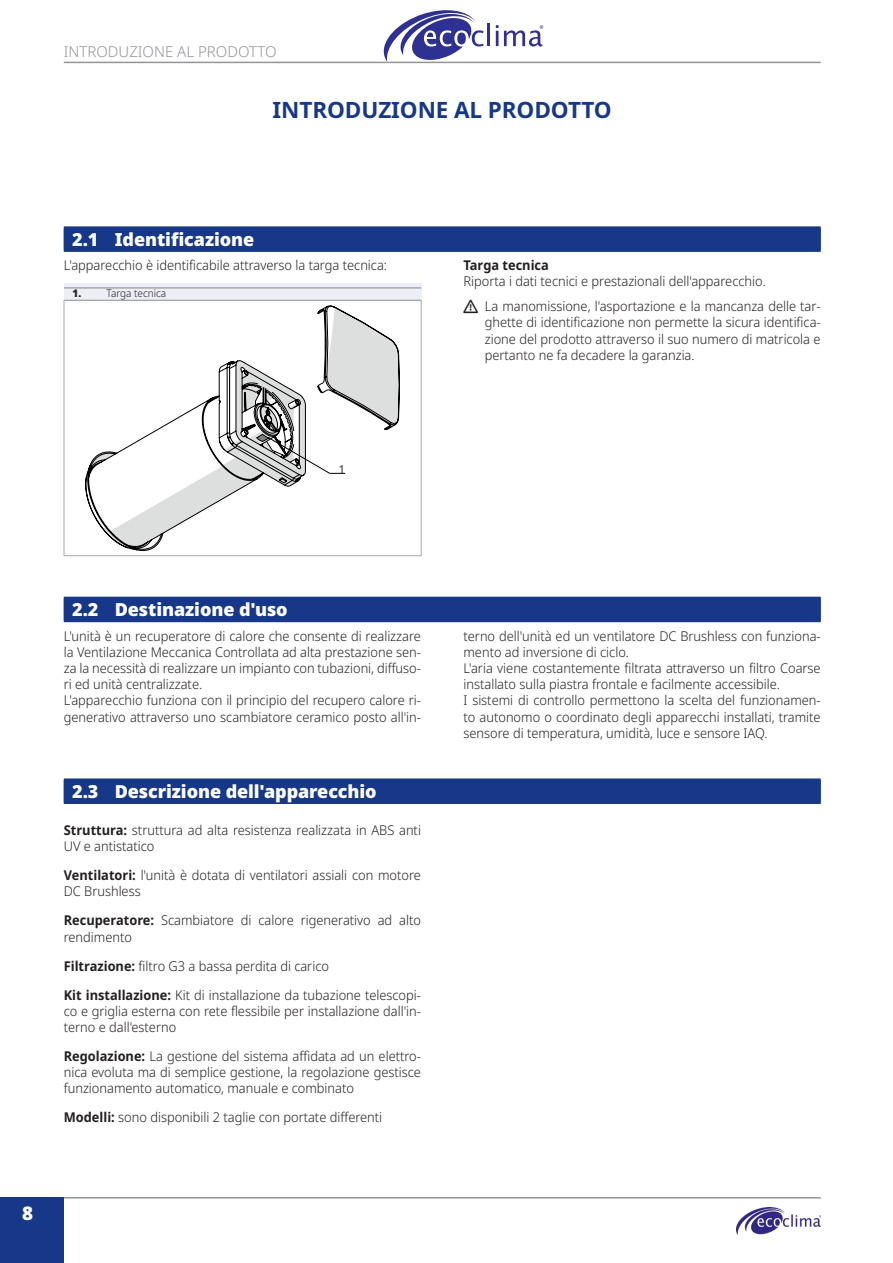
<style>
.page{position:relative;width:893px;height:1263px;background:#fff}
.page>*{position:absolute;margin:0;border:0;box-sizing:border-box;transform-origin:0 0}
.title1{font:700 22.5px "Noto Sans";letter-spacing:-.005em;color:#173889}
.t1{font:900 18.75px "Noto Sans";color:#fff}
.title2{font:900 18px "Noto Sans";letter-spacing:-.005em;color:#fff}
.t2{font:300 15px "Noto Sans";color:#939598}
.normale_it{font:300 13.5px/16.2px "Noto Sans";color:#231f20;text-align:justify;scale:.95 1}
.normaleInline_it{font:300 13.5px/16.2px "Noto Sans";color:#231f20;scale:.95 1}
.normaleEvidenziato_it{font:700 13.5px "Noto Sans";color:#231f20;scale:.95 1}
.t3{font:10.8px "Noto Sans";color:#231f20}
.t4{font:300 10.5px "Noto Sans";color:#231f20;scale:.95 1}
.t5{font:900 10.5px "Noto Sans";color:#231f20;scale:.95 1}
.s1{font-weight:700}
</style>
<div class="page">
<hr style="left:64px;top:1197px;width:757px;height:1px;background:#939598">
<div style="left:0;top:1197px;width:64px;height:66px;background:#173889"></div>
<hr style="left:64px;top:62px;width:757px;height:1px;background:#939598">
<div style="left:64px;top:228px;width:757px;height:24px;background:#173889"></div>
<div style="left:64px;top:226px;width:757px;height:24px;background:#173889"></div>
<div style="left:64px;top:283px;width:357px;height:18px;background:#edeef6"></div>
<hr style="left:64px;top:288px;width:357px;height:1px;background:#808285">
<svg style="left:86px;top:306px;width:314px;height:245px"></svg>
<svg style="left:254px;top:386px;width:91px;height:100px"></svg>
<div style="left:64px;top:300px;width:357px;height:256px;border:1px solid #a8a9ad"></div>
<div style="left:64px;top:598px;width:757px;height:24px;background:#173889"></div>
<div style="left:64px;top:597px;width:757px;height:24px;background:#173889"></div>
<div style="left:64px;top:780px;width:757px;height:24px;background:#173889"></div>
<div style="left:64px;top:778px;width:757px;height:24px;background:#173889"></div>
<svg style="left:380px;top:10px;width:103px;height:52px"></svg>
<hr style="left:488px;top:24px;width:2px;height:22px;background:#2e3092">
<svg style="left:496px;top:25px;width:2px;height:21px"></svg>
<svg style="left:504px;top:25px;width:39px;height:21px"></svg>
<img style="left:737px;top:1208px;width:84px;height:26px">
<p class="t2" style="left:64px;top:41px;width:15px">Intr</p>
<p class="t2" style="left:96px;top:41px;width:182px">oduzione al prodotto</p>
<p class="title1" style="left:273px;top:94px;width:341px">INTRODUZIONE AL PRODOTTO</p>
<p class="title2" style="left:72px;top:225px;width:183px">2.1 Identificazione</p>
<p class="normale_it" style="left:64px;top:258px;width:342px">L'apparecchio è identificabile attraverso la targa tecnica:</p>
<p class="t5" style="left:73px;top:285px;width:9px">1.</p>
<p class="t4" style="left:107px;top:285px;width:64px">Targa tecnica</p>
<p class="t3" style="left:339px;top:461px;width:8px">1</p>
<p class="normaleEvidenziato_it" style="left:463px;top:256px;width:91px">Targa tecnica</p>
<p class="normale_it" style="left:463px;top:274px;width:320px">Riporta i dati tecnici e prestazionali dell'apparecchio.</p>
<p class="normale_it" style="left:485px;top:298px;width:355px">La manomissione, l'asportazione e la mancanza delle tar&shy;ghette di identificazione non permette la sicura identifica&shy;zione del prodotto attraverso il suo numero di matricola e pertanto ne fa decadere la garanzia.</p>
<p class="title2" style="left:72px;top:596px;width:217px">2.2 Destinazione d'uso</p>
<p class="normale_it" style="left:64px;top:628px;width:377px">L'unità è un recuperatore di calore che consente di realizzare la Ventilazione Meccanica Controllata ad alta prestazione sen&shy;za la necessità di realizzare un impianto con tubazioni, diffuso&shy;ri ed unità centralizzate.</p>
<p class="normale_it" style="left:64px;top:693px;width:377px">L'apparecchio funziona con il principio del recupero calore ri&shy;generativo attraverso uno scambiatore ceramico posto all'in-</p>
<p class="title2" style="left:72px;top:777px;width:306px">2.3 Descrizione dell'apparecchio</p>
<p class="normaleInline_it" style="left:64px;top:822px;width:377px"><span class="s1">Struttura:</span> struttura ad alta resistenza realizzata in ABS anti<br>UV e antistatico</p>
<p class="normaleInline_it" style="left:64px;top:867px;width:377px"><span class="s1">Ventilatori:</span> l'unità è dotata di ventilatori assiali con motore<br>DC Brushless</p>
<p class="normaleInline_it" style="left:64px;top:913px;width:378px"><span class="s1">Recuperatore:</span> Scambiatore di calore rigenerativo ad alto rendimento</p>
<p class="normaleInline_it" style="left:64px;top:958px;width:281px"><span class="s1">Filtrazione:</span> filtro G3 a bassa perdita di carico</p>
<p class="normaleInline_it" style="left:64px;top:987px;width:377px;text-align:justify"><span class="s1">Kit installazione:</span> Kit di installazione da tubazione telescopi&shy;co e griglia esterna con rete flessibile per installazione dall'in&shy;terno e dall'esterno</p>
<p class="normaleInline_it" style="left:64px;top:1048px;width:377px;text-align:justify"><span class="s1">Regolazione:</span> La gestione del sistema affidata ad un elettro&shy;nica evoluta ma di semplice gestione, la regolazione gestisce funzionamento automatico, manuale e combinato</p>
<p class="normaleInline_it" style="left:64px;top:1109px;width:337px"><span class="s1">Modelli:</span> sono disponibili 2 taglie con portate differenti</p>
<h2 class="t1" style="left:22px;top:1199px;width:12px">8</h2>
<p class="normale_it" style="left:463px;top:628px;width:377px">terno dell'unità ed un ventilatore DC Brushless con funziona&shy;mento ad inversione di ciclo.</p>
<p class="normale_it" style="left:463px;top:660px;width:377px">L'aria viene costantemente filtrata attraverso un filtro Coarse installato sulla piastra frontale e facilmente accessibile.</p>
<p class="normale_it" style="left:463px;top:693px;width:377px">I sistemi di controllo permettono la scelta del funzionamen&shy;to autonomo o coordinato degli apparecchi installati, tramite sensore di temperatura, umidità, luce e sensore IAQ.</p>
</div>
